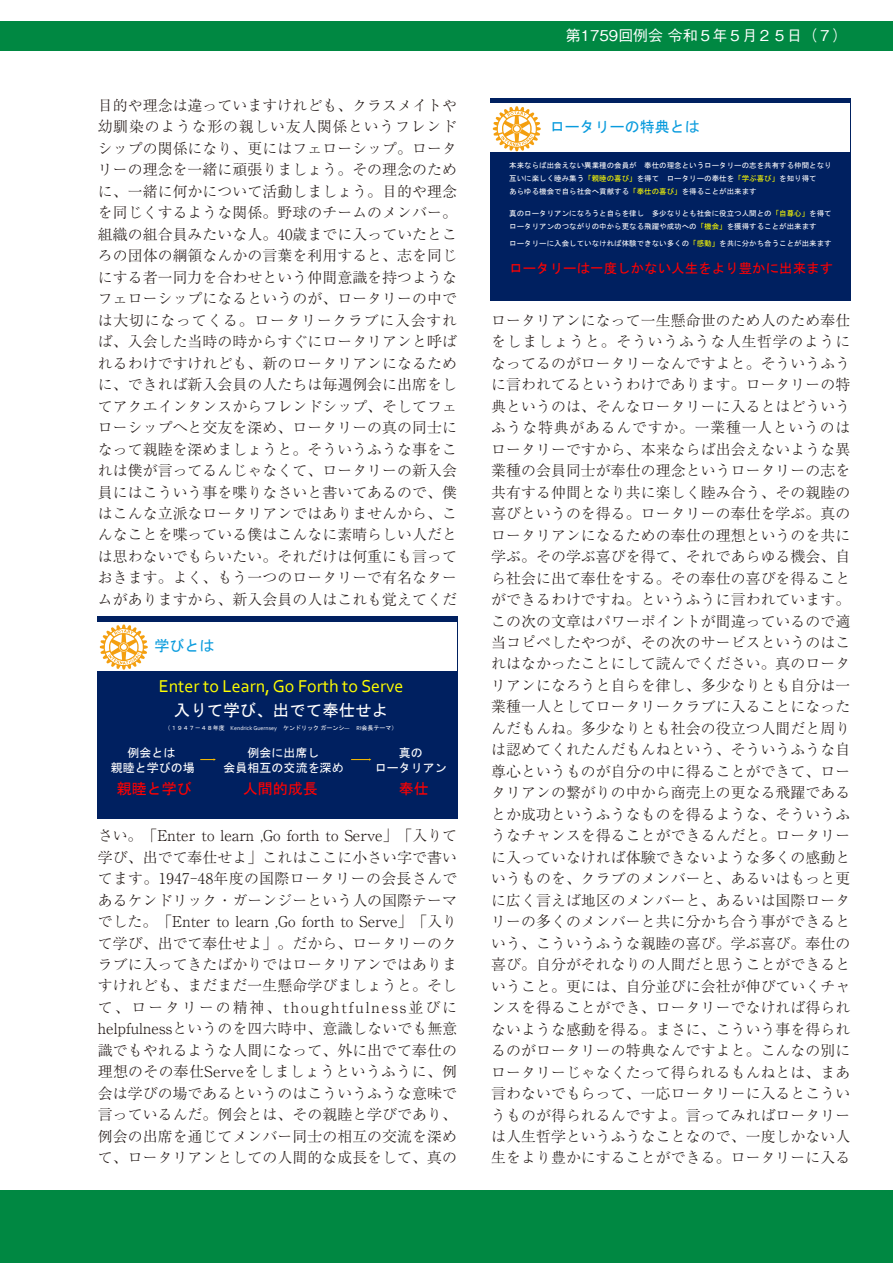
<style>
.page{position:relative;width:893px;height:1263px;background:#fff}
.page>*{position:absolute;margin:0;border:0;box-sizing:border-box;transform-origin:0 0}
.t1{font:18px "Corbel";color:#ff0}
.t2{font:16.5px "MS Gothic";color:#fff}
.t3{font:15px "MS Gothic";color:#099bdd}
.t4{font:15px "MS Gothic";color:#f00}
.t5{font:300 14.85px/21.5px "Ryumin Pro";letter-spacing:.005em;color:#221815;text-align:justify}
.t6{font:500 14.85px "Gothic BBB Pro";color:#fff}
.t7{font:13.5px "MS Gothic";color:#f00}
.t8{font:12px "MS Gothic";color:#fff}
.t9{font:7.5px/13px "MS Gothic";color:#fff}
.t10{font:6px "MS Gothic";color:#fff}
.t11{font:6px "Corbel";color:#fff}
.s1{font-family:"Corbel"}
.s2{color:#ff0}
</style>
<div class="page">
<div style="left:0;top:1191px;width:893px;height:72px;background:#008842"></div>
<div style="left:0;top:21px;width:893px;height:30px;background:#008842"></div>
<div style="left:97px;top:617px;width:360px;height:202px;background:#002060"></div>
<div style="left:97px;top:622px;width:360px;height:48px;background:#fff"></div>
<svg style="left:100px;top:624px;width:48px;height:45px"></svg>
<svg style="left:200px;top:758px;width:16px;height:3px"></svg>
<svg style="left:351px;top:758px;width:20px;height:3px"></svg>
<div style="left:490px;top:98px;width:360px;height:202px;background:#002060"></div>
<div style="left:490px;top:103px;width:360px;height:49px;background:#fff"></div>
<svg style="left:493px;top:106px;width:48px;height:45px"></svg>
<p class="t5" style="left:98px;top:93px;width:361px">目的や理念は違っていますけれども、クラスメイトや幼馴染のような形の親しい友人関係というフレンドシップの関係になり、更にはフェローシップ。ロータリーの理念を一緒に頑張りましょう。その理念のために、一緒に何かについて活動しましょう。目的や理念を同じくするような関係。野球のチームのメンバー。組織の組合員みたいな人。40歳までに入っていたところの団体の綱領なんかの言葉を利用すると、志を同じにする者一同力を合わせという仲間意識を持つようなフェローシップになるというのが、ロータリーの中では大切になってくる。ロータリークラブに入会すれば、入会した当時の時からすぐにロータリアンと呼ばれるわけですけれども、新のロータリアンになるために、できれば新入会員の人たちは毎週例会に出席をしてアクエインタンスからフレンドシップ、そしてフェローシップへと交友を深め、ロータリーの真の同士になって親睦を深めましょうと。そういうふうな事をこれは僕が言ってるんじゃなくて、ロータリーの新入会員にはこういう事を喋りなさいと書いてあるので、僕はこんな立派なロータリアンではありませんから、こんなことを喋っている僕はこんなに素晴らしい人だとは思わないでもらいたい。それだけは何重にも言っておきます。よく、もう一つのロータリーで有名なタームがありますから、新入会員の人はこれも覚えてくだ</p>
<p class="t3" style="left:154px;top:638px;width:62px">学びとは</p>
<p class="t1" style="left:159px;top:675px;width:246px">Enter to Learn, Go Forth to Serve</p>
<p class="t2" style="left:174px;top:702px;width:216px">入りて学び、出でて奉仕せよ</p>
<p class="t10" style="left:356px;top:725px;width:43px"><span class="s1">RI</span>会長テーマ(</p>
<p class="t10" style="left:283px;top:725px;width:68px">ケンドリックガーンシ<span class="s1">―</span></p>
<p class="t10" style="left:165px;top:725px;width:62px">（１９４７－４８年度</p>
<p class="t11" style="left:231px;top:724px;width:48px">Kendrick Guernsey</p>
<p class="t8" style="left:128px;top:747px;width:50px">例会とは</p>
<p class="t8" style="left:248px;top:747px;width:74px">例会に出席し</p>
<p class="t8" style="left:399px;top:747px;width:26px">真の</p>
<p class="t8" style="left:111px;top:761px;width:86px">親睦と学びの場</p>
<p class="t8" style="left:224px;top:761px;width:122px">会員相互の交流を深め</p>
<p class="t8" style="left:375px;top:761px;width:74px">ロータリアン</p>
<p class="t4" style="left:117px;top:781px;width:77px">親睦と学び</p>
<p class="t4" style="left:243px;top:781px;width:77px">人間的成長</p>
<p class="t4" style="left:399px;top:781px;width:32px">奉仕</p>
<p class="t5" style="left:98px;top:824px;width:361px">さい。「Enter to learn ,Go forth to Serve」「入りて学び、出でて奉仕せよ」これはここに小さい字で書いてます。1947-48年度の国際ロータリーの会長さんであるケンドリック・ガーンジーという人の国際テーマでした。「Enter to learn ,Go forth to Serve」「入りて学び、出でて奉仕せよ」。だから、ロータリーのクラブに入ってきたばかりではロータリアンではありますけれども、まだまだ一生懸命学びましょうと。そして、ロータリーの精神、thoughtfulness並びにhelpfulnessというのを四六時中、意識しないでも無意識でもやれるような人間になって、外に出でて奉仕の理想のその奉仕Serveをしましょうというふうに、例会は学びの場であるというのはこういうふうな意味で言っているんだ。例会とは、その親睦と学びであり、例会の出席を通じてメンバー同士の相互の交流を深めて、ロータリアンとしての人間的な成長をして、真の</p>
<p class="t6" style="left:566px;top:24px;width:283px">第1759回例会令和５年５月２５日)７(</p>
<p class="t3" style="left:550px;top:120px;width:152px">ロータリーの特典とは</p>
<p class="t9" style="left:644px;top:159px;width:189px">奉仕の理念というロータリーの志を共有する仲間となり</p>
<p class="t9" style="left:509px;top:159px;width:129px">本来ならば出会えない異業種の会員が</p>
<p class="t9" style="left:509px;top:172px;width:249px">互いに楽しく睦み集う<span class="s2">「親睦の喜び」</span>を得て<br>あらゆる機会で自ら社会へ貢献する<span class="s2">「奉仕の喜び」</span>を得ることが出来ます</p>
<p class="t9" style="left:652px;top:206px;width:181px">多少なりとも社会に役立つ人間との<span class="s2">「自尊心」</span>を得て</p>
<p class="t9" style="left:667px;top:172px;width:152px">ロータリーの奉仕を<span class="s2">「学ぶ喜び」</span>を知り得て</p>
<p class="t9" style="left:509px;top:206px;width:309px">真のロータリアンになろうと自らを律し<br>ロータリアンのつながりの中から更なる飛躍や成功への<span class="s2">「機会」</span>を獲得することが出来ます</p>
<p class="t9" style="left:509px;top:236px;width:324px">ロータリーに入会していなければ体験できない多くの<span class="s2">「感動」</span>を共に分かち合うことが出来ます</p>
<p class="t7" style="left:509px;top:261px;width:326px">ロータリーは一度しかない人生をより豊かに出来ます</p>
<p class="t5" style="left:491px;top:308px;width:361px">ロータリアンになって一生懸命世のため人のため奉仕をしましょうと。そういうふうな人生哲学のようになってるのがロータリーなんですよと。そういうふうに言われてるというわけであります。ロータリーの特典というのは、そんなロータリーに入るとはどういうふうな特典があるんですか。一業種一人というのはロータリーですから、本来ならば出会えないような異業種の会員同士が奉仕の理念というロータリーの志を共有する仲間となり共に楽しく睦み合う、その親睦の喜びというのを得る。ロータリーの奉仕を学ぶ。真のロータリアンになるための奉仕の理想というのを共に学ぶ。その学ぶ喜びを得て、それであらゆる機会、自ら社会に出て奉仕をする。その奉仕の喜びを得ることができるわけですね。というふうに言われています。この次の文章はパワーポイントが間違っているので適当コピペしたやつが、その次のサービスというのはこれはなかったことにして読んでください。真のロータリアンになろうと自らを律し、多少なりとも自分は一業種一人としてロータリークラブに入ることになったんだもんね。多少なりとも社会の役立つ人間だと周りは認めてくれたんだもんねという、そういうふうな自尊心というものが自分の中に得ることができて、ロータリアンの繋がりの中から商売上の更なる飛躍であるとか成功というふうなものを得るような、そういうふうなチャンスを得ることができるんだと。ロータリーに入っていなければ体験できないような多くの感動というものを、クラブのメンバーと、あるいはもっと更に広く言えば地区のメンバーと、あるいは国際ロータリーの多くのメンバーと共に分かち合う事ができるという、こういうふうな親睦の喜び。学ぶ喜び。奉仕の喜び。自分がそれなりの人間だと思うことができるということ。更には、自分並びに会社が伸びていくチャンスを得ることができ、ロータリーでなければ得られないような感動を得る。まさに、こういう事を得られるのがロータリーの特典なんですよと。こんなの別にロータリーじゃなくたって得られるもんねとは、まあ言わないでもらって、一応ロータリーに入るとこういうものが得られるんですよ。言ってみればロータリーは人生哲学というふうなことなので、一度しかない人生をより豊かにすることができる。ロータリーに入る</p>
</div>
